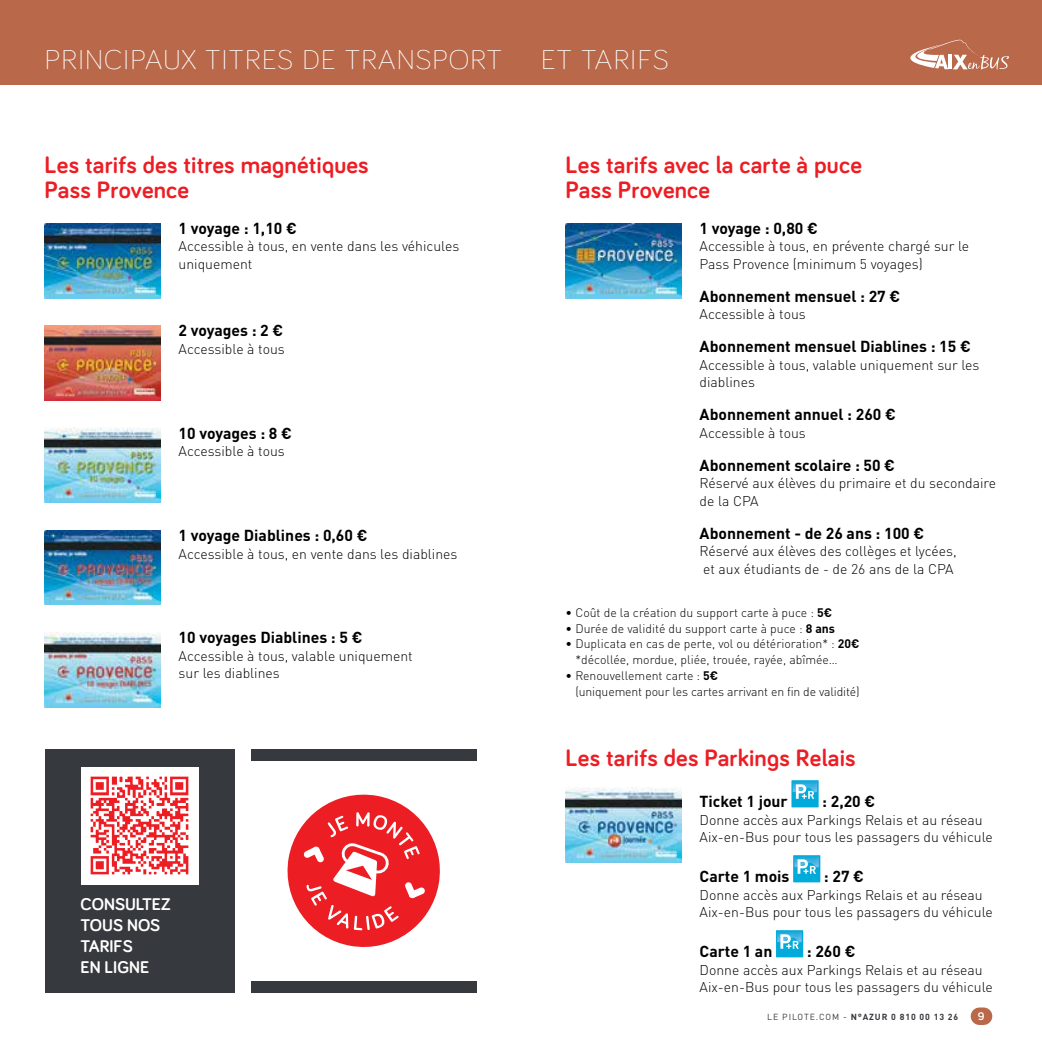
<style>
.page{position:relative;width:1042px;height:1042px;background:#fff}
.page>*{position:absolute;margin:0;border:0;box-sizing:border-box;transform-origin:0 0}
.t1{font:300 28px "Bariol";letter-spacing:.03em;color:#fff;scale:1.04 1}
.t2{font:700 24.5px/24.5px "Bariol";letter-spacing:.01em;color:#ed1d24}
.t3{font:700 17.5px/21px "Bariol";color:#fff}
.t4{font:700 15.75px "DIN Pro";color:#000}
.t5{font:300 14px/17.5px "DIN Pro";color:#000}
.t6{font:300 12.25px/15.8px "DIN Pro";color:#000}
.t7{font:700 11.38px "Bariol";color:#fff}
.t8{font:700 8.75px "DIN";letter-spacing:.1em;color:#36393d}
.s1{font-weight:700}
.s2{font-weight:400}
</style>
<div class="page">
<div style="left:506px;top:0;width:536px;height:84px;background:#b9684a"></div>
<svg style="left:910px;top:40px;width:99px;height:29px"></svg>
<div style="left:791px;top:780px;width:27px;height:27px;background:#00aadb"></div>
<img style="left:793px;top:781px;width:24px;height:11px">
<svg style="left:796px;top:784px;width:18px;height:15px"></svg>
<div style="left:793px;top:855px;width:27px;height:27px;background:#00aadb"></div>
<img style="left:794px;top:856px;width:25px;height:11px">
<svg style="left:797px;top:859px;width:19px;height:15px"></svg>
<div style="left:776px;top:930px;width:27px;height:27px;background:#00aadb"></div>
<img style="left:777px;top:931px;width:24px;height:11px">
<svg style="left:780px;top:934px;width:19px;height:15px"></svg>
<img style="left:566px;top:224px;width:115px;height:74px">
<img style="left:566px;top:788px;width:115px;height:75px">
<hr style="left:979px;top:1007px;width:4px;height:18px;background:#b9684a">
<div style="left:45px;top:749px;width:189px;height:243px;background:#36393d"></div>
<div style="left:251px;top:749px;width:225px;height:11px;background:#36393d"></div>
<div style="left:251px;top:981px;width:225px;height:11px;background:#36393d"></div>
<div style="left:0;top:0;width:536px;height:84px;background:#b9684a"></div>
<img style="left:81px;top:767px;width:117px;height:117px">
<svg style="left:287px;top:794px;width:153px;height:153px"></svg>
<img style="left:45px;top:224px;width:115px;height:74px">
<img style="left:45px;top:326px;width:115px;height:74px">
<img style="left:45px;top:428px;width:115px;height:75px">
<img style="left:45px;top:530px;width:115px;height:75px">
<img style="left:45px;top:632px;width:115px;height:75px">
<h1 class="t1" style="left:45px;top:40px;width:441px">PRINCIPAUX TITRES DE TRANSPORT</h1>
<h2 class="t2" style="left:45px;top:152px;width:325px">Les tarifs des titres magnétiques<br>Pass Provence</h2>
<p class="t4" style="left:179px;top:215px;width:120px">1 voyage : 1,10 €</p>
<p class="t5" style="left:179px;top:236px;width:282px">Accessible à tous, en vente dans les véhicules uniquement</p>
<p class="t4" style="left:179px;top:317px;width:106px">2 voyages : 2 €</p>
<p class="t5" style="left:179px;top:339px;width:108px">Accessible à tous</p>
<p class="t4" style="left:179px;top:420px;width:115px">10 voyages : 8 €</p>
<p class="t5" style="left:179px;top:441px;width:108px">Accessible à tous</p>
<p class="t4" style="left:179px;top:522px;width:190px">1 voyage Diablines : 0,60 €</p>
<p class="t5" style="left:179px;top:543px;width:280px">Accessible à tous, en vente dans les diablines</p>
<p class="t4" style="left:179px;top:624px;width:185px">10 voyages Diablines : 5 €</p>
<p class="t5" style="left:179px;top:646px;width:236px">Accessible à tous, valable uniquement sur les diablines</p>
<p class="t3" style="left:81px;top:892px;width:91px">CONSULTEZ<br>TOUS NOS<br>TARIFS<br>EN LIGNE</p>
<h1 class="t1" style="left:541px;top:40px;width:124px">ET TARIFS</h1>
<h2 class="t2" style="left:566px;top:152px;width:298px">Les tarifs avec la carte à puce<br>Pass Provence</h2>
<p class="t4" style="left:699px;top:215px;width:120px">1 voyage : 0,80 €</p>
<p class="t5" style="left:699px;top:236px;width:271px">Accessible à tous, en prévente chargé sur le<br>Pass Provence (minimum 5 voyages)</p>
<p class="t4" style="left:699px;top:283px;width:202px">Abonnement mensuel : 27 €</p>
<p class="t5" style="left:699px;top:304px;width:108px">Accessible à tous</p>
<p class="t4" style="left:699px;top:333px;width:273px">Abonnement mensuel Diablines : 15 €</p>
<p class="t5" style="left:699px;top:355px;width:281px">Accessible à tous, valable uniquement sur les diablines</p>
<p class="t4" style="left:699px;top:401px;width:198px">Abonnement annuel : 260 €</p>
<p class="t5" style="left:699px;top:423px;width:108px">Accessible à tous</p>
<p class="t4" style="left:699px;top:452px;width:197px">Abonnement scolaire : 50 €</p>
<p class="t5" style="left:699px;top:473px;width:298px">Réservé aux élèves du primaire et du secondaire de la CPA</p>
<p class="t4" style="left:699px;top:520px;width:226px">Abonnement - de 26 ans : 100 €</p>
<p class="t5" style="left:699px;top:541px;width:258px">Réservé aux élèves des collèges et lycées, et aux étudiants de - de 26 ans de la CPA</p>
<p class="t6" style="left:566px;top:603px;width:268px">• Coût de la création du support carte à puce : <span class="s1">5€</span></p>
<p class="t6" style="left:566px;top:619px;width:271px">• Durée de validité du support carte à puce : <span class="s1">8 ans</span></p>
<p class="t6" style="left:575px;top:635px;width:286px;text-indent:-10px">• Duplicata en cas de perte, vol ou détérioration* : <span class="s1">20€ </span>*décollée, mordue, pliée, trouée, rayée, abîmée…</p>
<p class="t6" style="left:575px;top:666px;width:286px;text-indent:-10px">• Renouvellement carte : <span class="s1">5€<br></span>(uniquement pour les cartes arrivant en fin de validité)</p>
<h2 class="t2" style="left:566px;top:744px;width:291px">Les tarifs des Parkings Relais</h2>
<p class="t4" style="left:699px;top:788px;width:90px">Ticket 1 jour</p>
<p class="t4" style="left:822px;top:788px;width:54px">: 2,20 €</p>
<p class="t5" style="left:699px;top:810px;width:295px">Donne accès aux Parkings Relais et au réseau<br>Aix-en-Bus pour tous les passagers du véhicule</p>
<p class="t4" style="left:699px;top:863px;width:91px">Carte 1 mois</p>
<p class="t4" style="left:824px;top:863px;width:42px">: 27 €</p>
<p class="t5" style="left:699px;top:885px;width:295px">Donne accès aux Parkings Relais et au réseau<br>Aix-en-Bus pour tous les passagers du véhicule</p>
<p class="t4" style="left:699px;top:938px;width:74px">Carte 1 an</p>
<p class="t4" style="left:807px;top:938px;width:50px">: 260 €</p>
<p class="t5" style="left:699px;top:960px;width:295px">Donne accès aux Parkings Relais et au réseau<br>Aix-en-Bus pour tous les passagers du véhicule</p>
<p class="t8" style="left:767px;top:1010px;width:192px"><span class="s2">LE PILOTE.COM -</span> N°AZUR 0 810 00 13 26</p>
<p class="t7" style="left:978px;top:1008px;width:8px">9</p>
</div>
